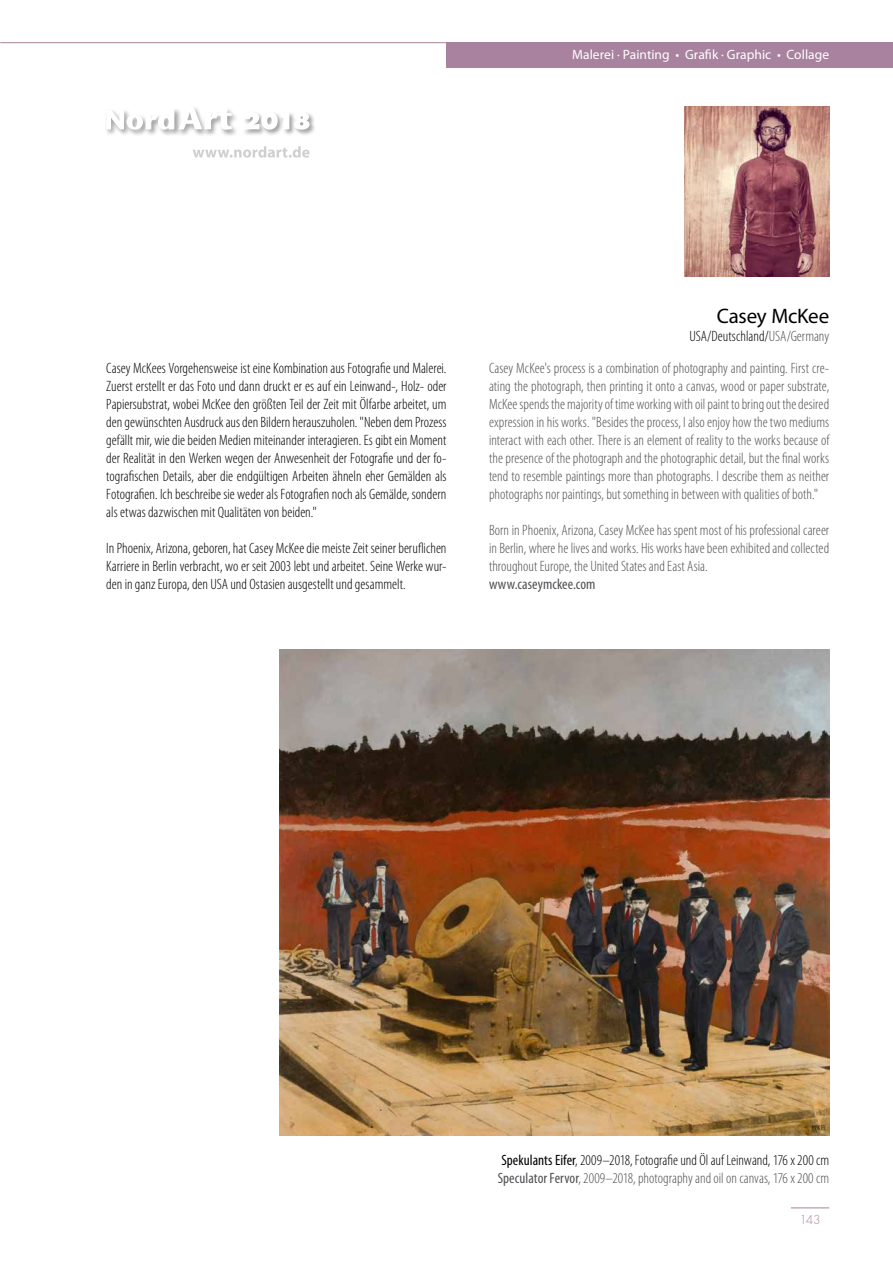
<style>
.page{position:relative;width:893px;height:1263px;background:#fff}
.page>*{position:absolute;margin:0;border:0;box-sizing:border-box;transform-origin:0 0}
.t1{font:21px "Myriad Pro";letter-spacing:-.01em;color:#000}
.t2{font:300 condensed 15px/18px "Myriad Pro";color:#000;text-align:justify}
.t3{font:300 condensed 15px/18px "Myriad Pro";color:#514f53;text-align:justify}
.t4{font:condensed 15px "Myriad Pro";letter-spacing:.01em;color:#514f53}
.t5{font:13.5px "Myriad Pro";letter-spacing:.005em;color:#fff}
.t6{font:300 12px "Futura Std";color:#a8829f}
.s1{color:#514f53}
.s2{font-weight:400}
.s3{font-weight:400;color:#514f53}
</style>
<div class="page">
<div style="left:446px;top:43px;width:447px;height:25px;background:#a8829f"></div>
<hr style="left:0;top:42px;width:447px;height:1px;background:#a8829f">
<hr style="left:791px;top:1207px;width:38px;height:1px;background:#a8829f">
<svg style="left:193px;top:146px;width:117px;height:12px"></svg>
<div style="left:105px;top:107px;width:77px;height:30px;background:#000;opacity:.75"></div>
<div style="left:177px;top:105px;width:62px;height:32px;background:#000;opacity:.75"></div>
<svg style="left:106px;top:106px;width:126px;height:24px"></svg>
<div style="left:242px;top:111px;width:74px;height:25px;background:#000;opacity:.75"></div>
<svg style="left:242px;top:112px;width:68px;height:18px"></svg>
<img style="left:684px;top:106px;width:145px;height:170px">
<img style="left:279px;top:650px;width:550px;height:486px">
<p class="t5" style="left:572px;top:46px;width:258px">Malerei · Painting • Grafik · Graphic • Collage</p>
<p class="t2" style="left:106px;top:359px;width:342px">Casey McKees Vorgehensweise ist eine Kombination aus Fotografie und Malerei.<br>Zuerst erstellt er das Foto und dann druckt er es auf ein Leinwand-, Holz- oder Papiersubstrat, wobei McKee den größten Teil der Zeit mit Ölfarbe arbeitet, um den gewünschten Ausdruck aus den Bildern herauszuholen. "Neben dem Prozess gefällt mir, wie die beiden Medien miteinander interagieren. Es gibt ein Moment der Realität in den Werken wegen der Anwesenheit der Fotografie und der fo&shy;tografischen Details, aber die endgültigen Arbeiten ähneln eher Gemälden als Fotografien. Ich beschreibe sie weder als Fotografien noch als Gemälde, sondern als etwas dazwischen mit Qualitäten von beiden."</p>
<p class="t2" style="left:106px;top:539px;width:342px">In Phoenix, Arizona, geboren, hat Casey McKee die meiste Zeit seiner beruflichen Karriere in Berlin verbracht, wo er seit 2003 lebt und arbeitet. Seine Werke wur&shy;den in ganz Europa, den USA und Ostasien ausgestellt und gesammelt.</p>
<h1 class="t1" style="left:717px;top:303px;width:114px">Casey McKee</h1>
<p class="t2" style="left:689px;top:327px;width:141px">USA/Deutschland/<span class="s1">USA/Germany</span></p>
<p class="t3" style="left:489px;top:359px;width:342px">Casey McKee's process is a combination of photography and painting. First cre&shy;ating the photograph, then printing it onto a canvas, wood or paper substrate, McKee spends the majority of time working with oil paint to bring out the desired expression in his works. "Besides the process, I also enjoy how the two mediums interact with each other. There is an element of reality to the works because of the presence of the photograph and the photographic detail, but the final works tend to resemble paintings more than photographs. I describe them as neither photographs nor paintings, but something in between with qualities of both."</p>
<p class="t3" style="left:489px;top:521px;width:342px">Born in Phoenix, Arizona, Casey McKee has spent most of his professional career in Berlin, where he lives and works. His works have been exhibited and collected throughout Europe, the United States and East Asia.</p>
<p class="t4" style="left:489px;top:575px;width:108px">www.caseymckee.com</p>
<p class="t2" style="left:498px;top:1151px;width:333px"><span class="s2">Spekulants Eifer</span>, 2009–2018, Fotografie und Öl auf Leinwand, 176 x 200 cm<br><span class="s3">Speculator Fervor</span><span class="s1">, 2009–2018, photography and oil on canvas, 176 x 200 cm</span></p>
<p class="t6" style="left:799px;top:1212px;width:23px">143</p>
</div>
